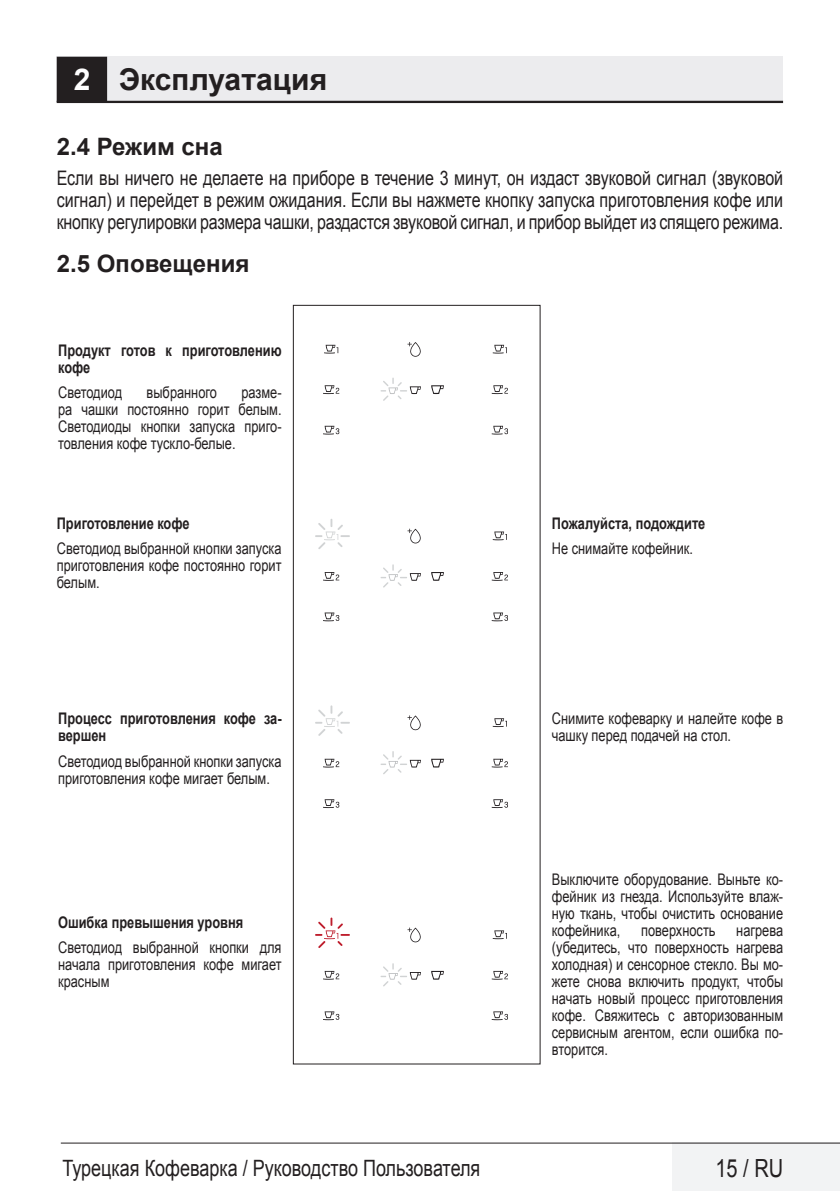
<style>
.page{position:relative;width:840px;height:1191px;background:#fff}
.page>*{position:absolute;margin:0;border:0;box-sizing:border-box;transform-origin:0 0}
.Unite_Baslik_Icerik{font:700 30px "Arial";color:#231f20}
.t1{font:25px "Arial";color:#231f20;scale:.8 1}
.Alt_Baslik_Icerik{font:700 24px "Arial";color:#231f20}
.t2{font:22.4px "Arial";color:#231f20;scale:.8 1}
.Duz_Metin{font:20px/22px "Arial";letter-spacing:-.015em;color:#231f20;text-align:justify;scale:.8 1}
.t3{font:20px "Myriad Pro";color:#000}
.Bildirimler{font:16px/17px "Arial";color:#231f20;text-align:justify;scale:.8 1}
.Bildirimler-2{font:700 16px/17px "Arial";color:#231f20;scale:.8 1}
.s1{color:#fff}
</style>
<div class="page">
<div style="left:672px;top:1142px;width:167px;height:49px;background:#f2f3f4"></div>
<hr style="left:61px;top:1142px;width:778px;height:1px;background:#231f20">
<div style="left:57px;top:57px;width:725px;height:45px;background:#ececee"></div>
<hr style="left:57px;top:101px;width:725px;height:2px;background:#231f20">
<div style="left:58px;top:58px;width:48px;height:43px;background:#231f20"></div>
<div style="left:57px;top:57px;width:50px;height:45px;border:2px solid #231f20"></div>
<svg style="left:407px;top:342px;width:13px;height:15px"></svg>
<svg style="left:492px;top:345px;width:14px;height:8px"></svg>
<svg style="left:491px;top:385px;width:16px;height:9px"></svg>
<svg style="left:491px;top:426px;width:16px;height:8px"></svg>
<svg style="left:324px;top:345px;width:14px;height:8px"></svg>
<svg style="left:323px;top:385px;width:16px;height:9px"></svg>
<svg style="left:323px;top:426px;width:16px;height:8px"></svg>
<svg style="left:431px;top:385px;width:12px;height:9px"></svg>
<svg style="left:380px;top:378px;width:40px;height:23px"></svg>
<svg style="left:407px;top:529px;width:13px;height:14px"></svg>
<svg style="left:492px;top:531px;width:14px;height:9px"></svg>
<svg style="left:491px;top:572px;width:16px;height:9px"></svg>
<svg style="left:491px;top:612px;width:16px;height:9px"></svg>
<svg style="left:323px;top:572px;width:16px;height:9px"></svg>
<svg style="left:323px;top:612px;width:16px;height:9px"></svg>
<svg style="left:431px;top:572px;width:12px;height:9px"></svg>
<svg style="left:380px;top:564px;width:40px;height:24px"></svg>
<svg style="left:315px;top:519px;width:35px;height:30px"></svg>
<svg style="left:407px;top:715px;width:13px;height:15px"></svg>
<svg style="left:492px;top:718px;width:14px;height:9px"></svg>
<svg style="left:491px;top:758px;width:16px;height:9px"></svg>
<svg style="left:491px;top:799px;width:16px;height:9px"></svg>
<svg style="left:315px;top:705px;width:35px;height:31px"></svg>
<svg style="left:323px;top:758px;width:16px;height:9px"></svg>
<svg style="left:323px;top:799px;width:16px;height:9px"></svg>
<svg style="left:431px;top:758px;width:12px;height:9px"></svg>
<svg style="left:380px;top:751px;width:40px;height:23px"></svg>
<svg style="left:407px;top:927px;width:13px;height:15px"></svg>
<svg style="left:492px;top:930px;width:14px;height:9px"></svg>
<svg style="left:491px;top:971px;width:16px;height:8px"></svg>
<svg style="left:491px;top:1011px;width:16px;height:9px"></svg>
<svg style="left:315px;top:917px;width:35px;height:31px"></svg>
<svg style="left:323px;top:971px;width:16px;height:8px"></svg>
<svg style="left:323px;top:1011px;width:16px;height:9px"></svg>
<svg style="left:431px;top:971px;width:12px;height:8px"></svg>
<svg style="left:380px;top:963px;width:40px;height:23px"></svg>
<div style="left:293px;top:305px;width:247px;height:759px;border:1px solid #231f20"></div>
<p class="Unite_Baslik_Icerik" style="left:74px;top:60px;width:255px"><span class="s1">2</span> Эксплуатация</p>
<p class="Alt_Baslik_Icerik" style="left:57px;top:130px;width:167px">2.4 Режим сна</p>
<p class="Duz_Metin" style="left:57px;top:167px;width:909px">Если вы ничего не делаете на приборе в течение 3 минут, он издаст звуковой сигнал (звуковой сигнал) и перейдет в режим ожидания. Если вы нажмете кнопку запуска приготовления кофе или кнопку регулировки размера чашки, раздастся звуковой сигнал, и прибор выйдет из спящего режима.</p>
<p class="Alt_Baslik_Icerik" style="left:57px;top:248px;width:194px">2.5 Оповещения</p>
<p class="Bildirimler-2" style="left:58px;top:342px;width:281px">Продукт готов к приготовлению кофе</p>
<p class="Bildirimler" style="left:58px;top:384px;width:82px">Светодиод</p>
<p class="Bildirimler" style="left:146px;top:384px;width:89px">выбранного</p>
<p class="Bildirimler" style="left:58px;top:384px;width:281px;text-indent:183px">разме&shy;ра чашки постоянно горит белым.<br>Светодиоды кнопки запуска приго&shy;товления кофе тускло-белые.</p>
<p class="Bildirimler-2" style="left:57px;top:515px;width:167px">Приготовление кофе</p>
<p class="Bildirimler" style="left:57px;top:540px;width:282px">Светодиод выбранной кнопки запуска приготовления кофе постоянно горит белым.</p>
<p class="t3" style="left:270px;top:697px;width:12px">3</p>
<p class="Bildirimler-2" style="left:58px;top:710px;width:281px">Процесс приготовления кофе за&shy;вершен</p>
<p class="Bildirimler" style="left:58px;top:752px;width:281px">Светодиод выбранной кнопки запуска приготовления кофе мигает белым.</p>
<p class="Bildirimler-2" style="left:58px;top:914px;width:233px">Ошибка превышения уровня</p>
<p class="Bildirimler" style="left:58px;top:939px;width:281px">Светодиод выбранной кнопки для начала приготовления кофе мигает красным</p>
<p class="Bildirimler-2" style="left:551px;top:515px;width:193px">Пожалуйста, подождите</p>
<p class="Bildirimler" style="left:551px;top:540px;width:178px">Не снимайте кофейник.</p>
<p class="Bildirimler" style="left:551px;top:710px;width:290px">Снимите кофеварку и налейте кофе в чашку перед подачей на стол.</p>
<p class="Bildirimler" style="left:551px;top:871px;width:290px">Выключите оборудование. Выньте ко&shy;фейник из гнезда. Используйте влаж&shy;ную ткань, чтобы очистить основание кофейника,</p>
<p class="Bildirimler" style="left:551px;top:922px;width:290px;text-indent:184px">нагрева (убедитесь, что поверхность нагрева холодная) и сенсорное стекло. Вы мо&shy;жете снова включить продукт, чтобы начать новый процесс приготовления кофе. Свяжитесь с авторизованным сервисным агентом, если ошибка по&shy;вторится.</p>
<p class="Bildirimler" style="left:640px;top:922px;width:94px">поверхность</p>
<h3 class="t2" style="left:62px;top:1153px;width:523px">Турецкая Кофеварка / Руководство Пользователя</h3>
<h2 class="t1" style="left:715px;top:1152px;width:86px">15 / RU</h2>
</div>
